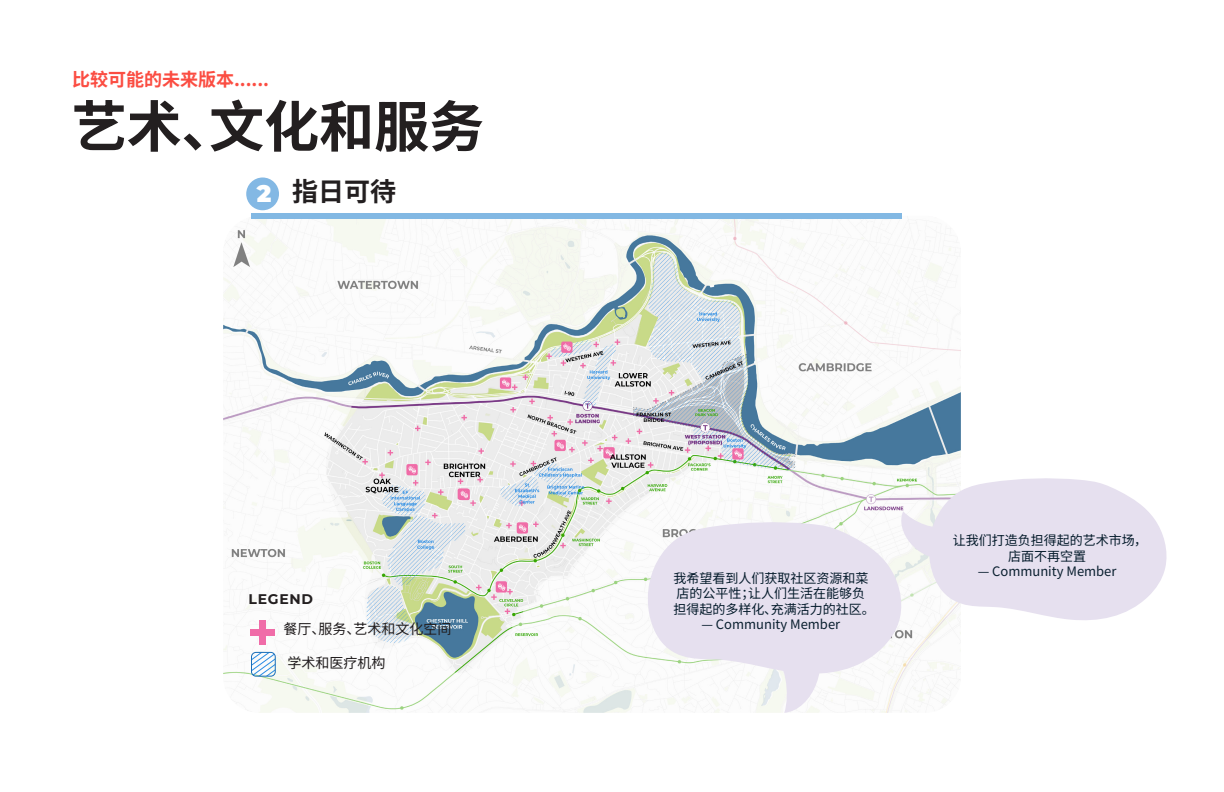
<style>
.page{position:relative;width:1224px;height:792px;background:#fff}
.page>*{position:absolute;margin:0;border:0;box-sizing:border-box;transform-origin:0 0}
.t1{font:100 55px "Noto Sans SC";color:#231f20}
.t2{font:100 26px "Noto Sans SC";color:#231f20}
.t3{font:900 24px "Montserrat";color:#fff}
.t4{font:100 18px "Noto Sans SC";color:#fb4d42}
.t5{font:100 14px "Noto Sans SC";color:#231f20}
.t6{font:700 14px "Montserrat";letter-spacing:.05em;color:#231f20}
.t7{font:100 13px/15.6px "Noto Sans SC";color:#091f2f;text-align:center}
</style>
<div class="page">
<img style="left:223px;top:216px;width:738px;height:497px">
<div style="left:251px;top:214px;width:650px;height:5px;background:#82b8e3"></div>
<div style="left:246px;top:177px;width:33px;height:33px;background:#83b8e4;border-radius:50%"></div>
<svg style="left:771px;top:676px;width:62px;height:37px"></svg>
<svg style="left:645px;top:521px;width:259px;height:155px;fill:#e6e0ef"></svg>
<svg style="left:894px;top:477px;width:273px;height:145px"></svg>
<svg style="left:252px;top:652px;width:23px;height:23px"></svg>
<div style="left:251px;top:652px;width:25px;height:25px;border:1px solid #1a6eb8;border-radius:5px"></div>
<div style="left:260px;top:620px;width:6px;height:24px;background:#f06ca8"></div>
<div style="left:251px;top:629px;width:24px;height:6px;background:#f06ca8"></div>
<p class="t4" style="left:72px;top:70px;width:199px">比较可能的未来版本......</p>
<p class="t1" style="left:72px;top:96px;width:414px">艺术、文化和服务</p>
<h1 class="t3" style="left:257px;top:176px;width:16px">2</h1>
<p class="t2" style="left:292px;top:177px;width:105px">指日可待</p>
<p class="t6" style="left:249px;top:589px;width:66px">LEGEND</p>
<p class="t5" style="left:283px;top:621px;width:169px">餐厅、服务、艺术和文化空间</p>
<p class="t5" style="left:288px;top:655px;width:99px">学术和医疗机构</p>
<h3 class="t7" style="left:953px;top:533px;width:196px">让我们打造负担得起的艺术市场，店面不再空置</h3>
<h3 class="t7" style="left:673px;top:570px;width:196px">我希望看到人们获取社区资源和菜</h3>
<h3 class="t7" style="left:978px;top:564px;width:140px">— Community Member</h3>
<h3 class="t7" style="left:673px;top:586px;width:203px;text-align:left">店的公平性；让人们生活在能够负担得起的多样化、充满活力的社区。</h3>
<h3 class="t7" style="left:701px;top:617px;width:140px">— Community Member</h3>
</div>
